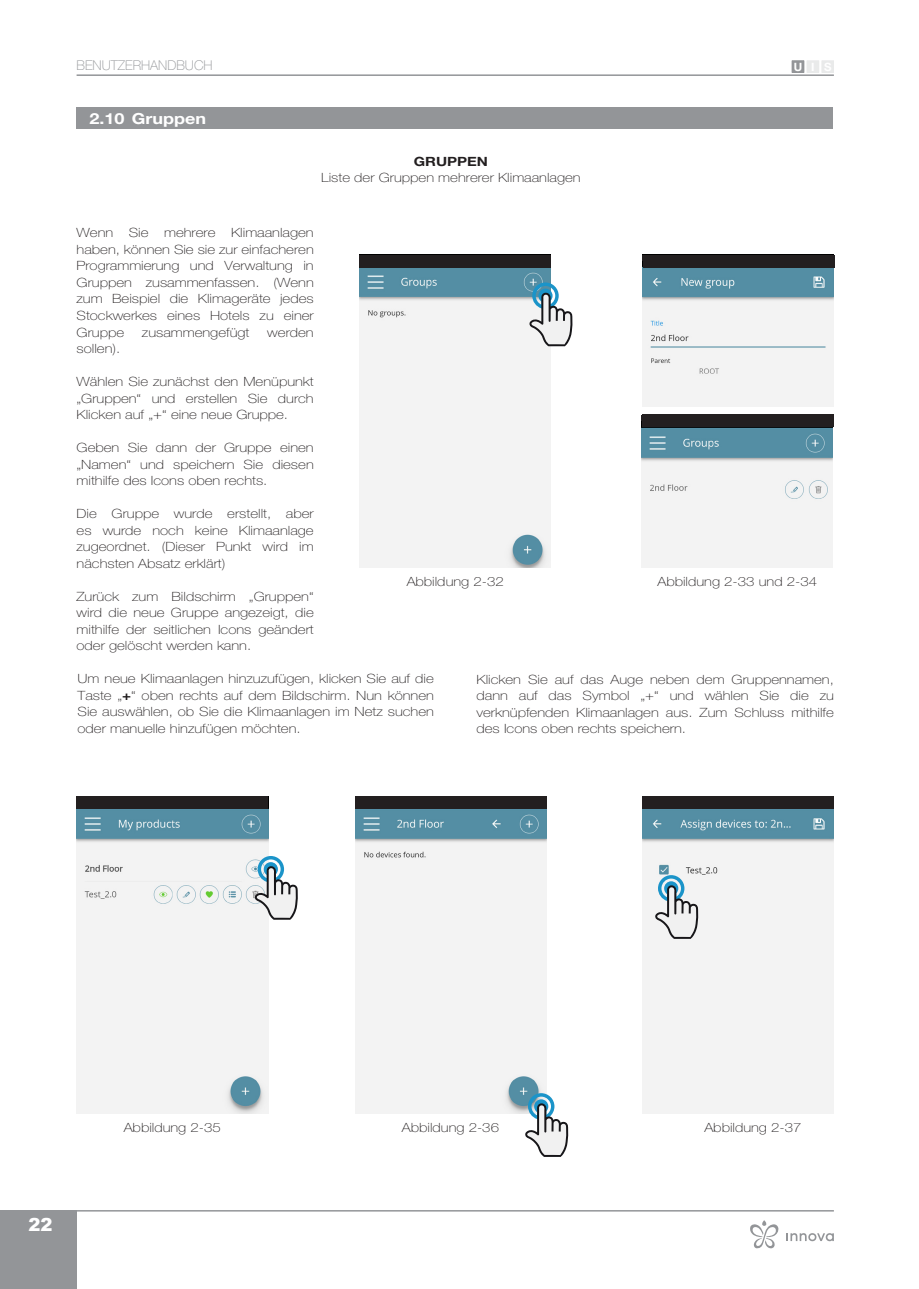
<style>
.page{position:relative;width:919px;height:1289px;background:#fff}
.page>*{position:absolute;margin:0;border:0;box-sizing:border-box;transform-origin:0 0}
.t1{font:900 18px "Arial";color:#fff}
.t2{font:700 15.3px "Helvetica Neue LT Std";color:#fff;scale:1.18 1}
.t3{font:100 13.5px "Helvetica Neue LT Std";color:#939598}
.t4{font:100 12.75px/16.5px "Helvetica Neue LT Std";color:#231f20;text-align:justify;scale:1.18 1}
.t5{font:700 12.75px "Helvetica Neue LT Std";color:#231f20;scale:1.18 1}
.t6{font:700 11.4px "Helvetica Neue LT Std";color:#fff}
.s1{font-weight:700}
</style>
<div class="page">
<hr style="left:77px;top:1209px;width:756px;height:2px;background:#939598">
<div style="left:0;top:1209px;width:77px;height:79px;background:#939598"></div>
<hr style="left:77px;top:74px;width:756px;height:2px;background:#939598">
<div style="left:821px;top:61px;width:12px;height:11px;background:#e9eaea"></div>
<div style="left:807px;top:61px;width:11px;height:11px;background:#e9eaea"></div>
<div style="left:792px;top:61px;width:11px;height:11px;background:#939598"></div>
<div style="left:791px;top:60px;width:13px;height:13px;border:1px solid #939598"></div>
<div style="left:77px;top:107px;width:756px;height:21px;background:#939598"></div>
<img style="left:359px;top:267px;width:192px;height:300px">
<div style="left:359px;top:255px;width:192px;height:12px;background:#231f20"></div>
<img style="left:642px;top:267px;width:191px;height:140px">
<img style="left:641px;top:427px;width:191px;height:140px">
<svg style="left:529px;top:282px;width:43px;height:64px"></svg>
<div style="left:642px;top:255px;width:192px;height:12px;background:#231f20"></div>
<div style="left:641px;top:414px;width:192px;height:13px;background:#231f20"></div>
<img style="left:77px;top:808px;width:191px;height:305px">
<div style="left:77px;top:796px;width:191px;height:12px;background:#231f20"></div>
<img style="left:355px;top:808px;width:191px;height:305px">
<div style="left:355px;top:796px;width:191px;height:12px;background:#231f20"></div>
<svg style="left:255px;top:856px;width:43px;height:63px"></svg>
<svg style="left:525px;top:1093px;width:43px;height:63px"></svg>
<img style="left:642px;top:808px;width:191px;height:305px">
<div style="left:642px;top:796px;width:191px;height:12px;background:#231f20"></div>
<svg style="left:655px;top:875px;width:43px;height:63px"></svg>
<svg style="left:786px;top:1233px;width:47px;height:8px"></svg>
<svg style="left:750px;top:1220px;width:29px;height:28px"></svg>
<p class="t3" style="left:77px;top:57px;width:137px">BENUTZERHANDBUCH</p>
<p class="t2" style="left:89px;top:109px;width:31px">2.10</p>
<p class="t2" style="left:132px;top:109px;width:64px">Gruppen</p>
<p class="t5" style="left:414px;top:153px;width:64px">GRUPPEN</p>
<p class="t4" style="left:321px;top:170px;width:221px">Liste der Gruppen mehrerer Klimaanlagen</p>
<p class="t6" style="left:793px;top:60px;width:39px">UIS</p>
<p class="t4" style="left:77px;top:225px;width:202px">Wenn Sie mehrere Klimaanlagen haben, können Sie sie zur einfacheren Programmierung und Verwaltung in Gruppen zusammenfassen. (Wenn zum Beispiel die Klimageräte jedes Stockwerkes eines Hotels zu einer Gruppe</p>
<p class="t4" style="left:142px;top:324px;width:93px">zusammengefügt</p>
<p class="t4" style="left:267px;top:324px;width:41px">werden</p>
<p class="t4" style="left:77px;top:340px;width:39px">sollen).</p>
<p class="t4" style="left:77px;top:373px;width:202px">Wählen Sie zunächst den Menüpunkt „Gruppen“ und erstellen Sie durch Klicken auf „+“ eine neue Gruppe.</p>
<p class="t4" style="left:77px;top:439px;width:202px">Geben Sie dann der Gruppe einen „Namen“ und speichern Sie diesen mithilfe des Icons oben rechts.</p>
<p class="t4" style="left:77px;top:505px;width:202px">Die Gruppe wurde erstellt, aber es wurde noch keine Klimaanlage zugeordnet. (Dieser Punkt wird im nächsten Absatz erklärt)</p>
<p class="t4" style="left:77px;top:588px;width:202px">Zurück zum Bildschirm „Gruppen“ wird die neue Gruppe angezeigt, die mithilfe der seitlichen Icons geändert oder gelöscht werden kann.</p>
<p class="t4" style="left:406px;top:573px;width:84px">Abbildung 2-32</p>
<p class="t4" style="left:657px;top:573px;width:137px">Abbildung 2-33 und 2-34</p>
<p class="t4" style="left:78px;top:670px;width:303px">Um neue Klimaanlagen hinzuzufügen, klicken Sie auf die Taste „<span class="s1">+</span>“ oben rechts auf dem Bildschirm. Nun können Sie auswählen, ob Sie die Klimaanlagen im Netz suchen oder manuelle hinzufügen möchten.</p>
<p class="t4" style="left:476px;top:671px;width:304px">Klicken Sie auf das Auge neben dem Gruppennamen, dann auf das Symbol „+“ und wählen Sie die zu verknüpfenden Klimaanlagen aus. Zum Schluss mithilfe des Icons oben rechts speichern.</p>
<h1 class="t1" style="left:28px;top:1211px;width:26px">22</h1>
<p class="t4" style="left:124px;top:1118px;width:84px">Abbildung 2-35</p>
<p class="t4" style="left:402px;top:1118px;width:84px">Abbildung 2-36</p>
<p class="t4" style="left:704px;top:1118px;width:84px">Abbildung 2-37</p>
</div>
